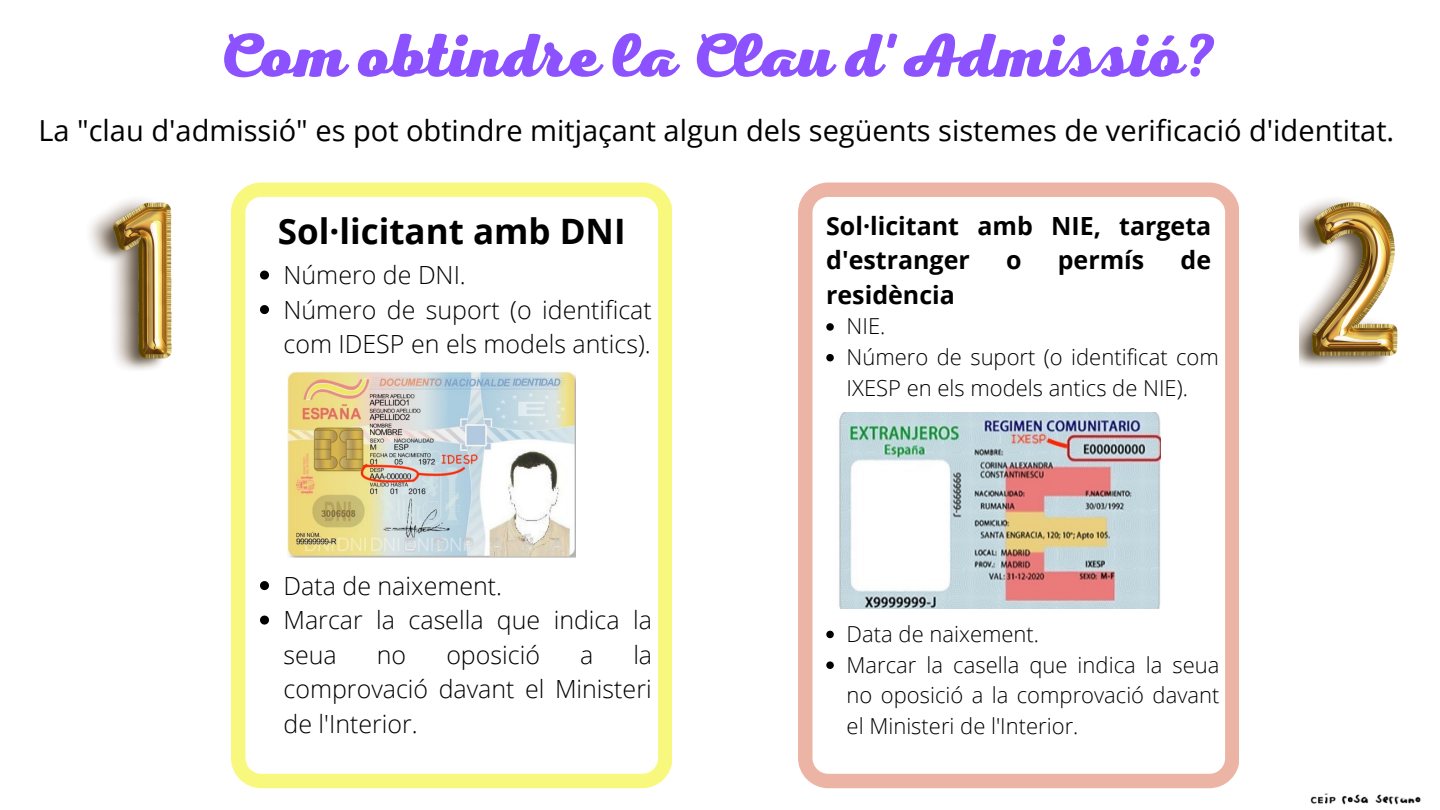
<style>
.page{position:relative;width:1440px;height:810px;background:#fff}
.page>*{position:absolute;margin:0;border:0;box-sizing:border-box;transform-origin:0 0}
.t1{font:61.7px "RTL Adam Script Heavy";color:#8c52ff}
.t2{font:700 35px "Open Sans";color:#000}
.t3{font:29px "Open Sans";color:#000}
.t4{font:300 25px/34.5px "Open Sans";color:#000}
.t5{font:700 25px/34.5px "Open Sans";color:#000}
.t6{font:300 22px/30.8px "Open Sans";color:#000}
</style>
<div class="page">
<svg style="left:231px;top:183px;width:440px;height:605px"></svg>
<svg style="left:260px;top:271px;width:9px;height:9px"></svg>
<svg style="left:260px;top:305px;width:9px;height:9px"></svg>
<svg style="left:260px;top:581px;width:9px;height:9px"></svg>
<svg style="left:260px;top:616px;width:9px;height:9px"></svg>
<img style="left:288px;top:371px;width:288px;height:186px">
<svg style="left:798px;top:183px;width:440px;height:605px"></svg>
<svg style="left:826px;top:323px;width:8px;height:8px"></svg>
<svg style="left:826px;top:354px;width:8px;height:7px"></svg>
<svg style="left:826px;top:631px;width:8px;height:7px"></svg>
<svg style="left:826px;top:661px;width:8px;height:8px"></svg>
<img style="left:838px;top:412px;width:322px;height:197px">
<img style="left:1310px;top:793px;width:111px;height:12px">
<img style="left:90px;top:199px;width:81px;height:171px">
<img style="left:1300px;top:199px;width:97px;height:168px">
<h1 class="t1" style="left:216px;top:21px;width:1000px">Com obtindre la Clau d'Admissió?</h1>
<p class="t3" style="left:39px;top:110px;width:1357px">La "clau d'admissió" es pot obtindre mitjaçant algun dels següents sistemes de verificació d'identitat.</p>
<h2 class="t2" style="left:278px;top:207px;width:349px">Sol·licitant amb DNI</h2>
<p class="t4" style="left:283px;top:257px;width:370px">Número de DNI.<br>Número de suport (o identificat com IDESP en els models antics).</p>
<p class="t4" style="left:283px;top:568px;width:370px">Data de naixement.<br>Marcar la casella que indica la seua</p>
<p class="t4" style="left:377px;top:637px;width:31px">no</p>
<p class="t4" style="left:446px;top:637px;width:95px">oposició</p>
<p class="t4" style="left:580px;top:637px;width:15px">a</p>
<p class="t4" style="left:283px;top:637px;width:370px;text-align:justify;text-indent:350px">la comprovació davant el Ministeri de l'Interior.</p>
<p class="t5" style="left:826px;top:208px;width:387px">Sol·licitant amb NIE, targeta d'estranger</p>
<p class="t5" style="left:1006px;top:242px;width:17px">o</p>
<p class="t5" style="left:1058px;top:242px;width:88px">permís</p>
<p class="t5" style="left:1181px;top:242px;width:32px">de</p>
<p class="t5" style="left:826px;top:277px;width:130px">residència</p>
<p class="t6" style="left:847px;top:311px;width:374px">NIE.<br>Número de suport (o identificat com<br>IXESP en els models antics de NIE).</p>
<p class="t6" style="left:847px;top:618px;width:374px">Data de naixement.<br>Marcar la casella que indica la seua no oposició a la comprovació davant el Ministeri de l'Interior.</p>
</div>
